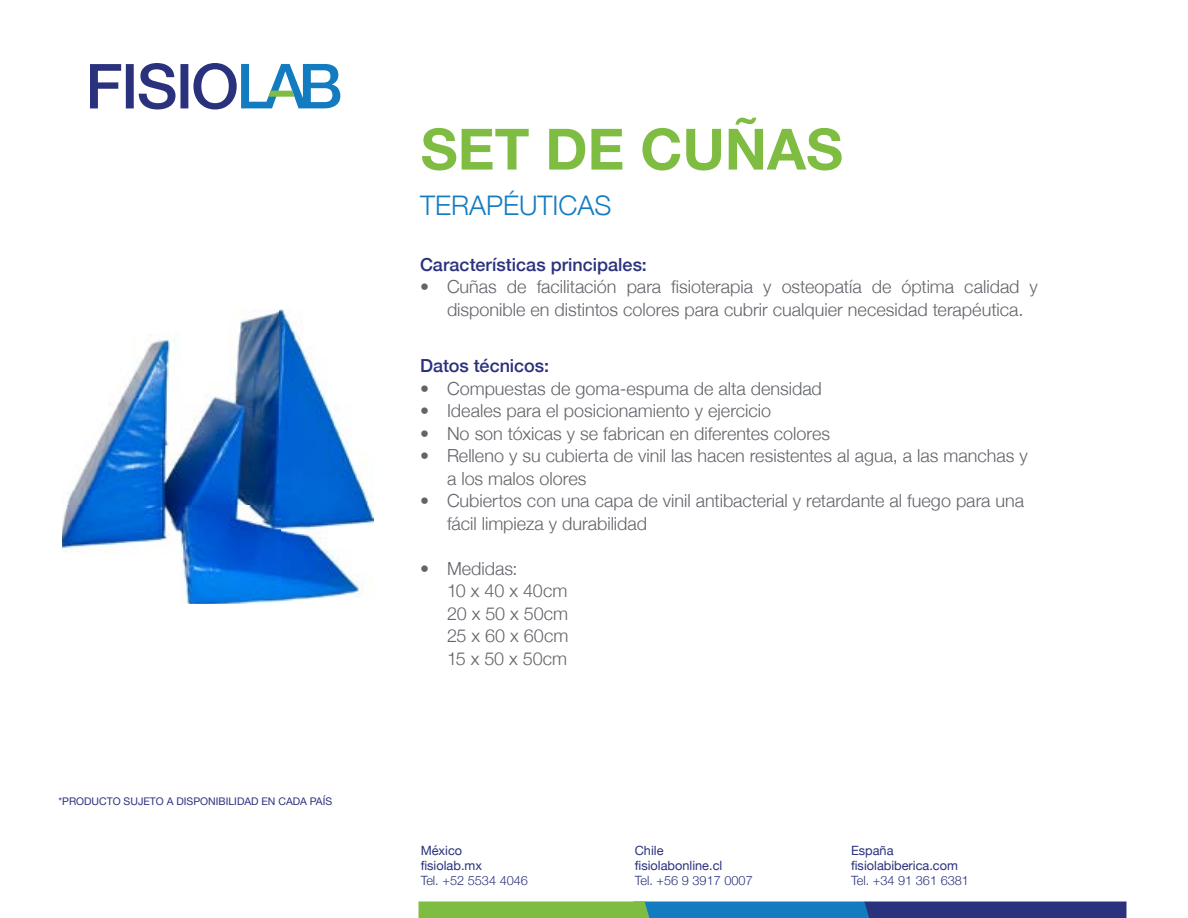
<style>
.page{position:relative;width:1188px;height:918px;background:#fff}
.page>*{position:absolute;margin:0;border:0;box-sizing:border-box;transform-origin:0 0}
.t1{font:700 57px "Helvetica Neue";color:#7ebc42}
.t2{font:300 27px "Helvetica Neue";color:#137cc1}
.t3{font:300 18px/22.5px "Helvetica Neue";color:#61646a}
.t4{font:500 18px "Helvetica Neue";color:#2a317d}
.t5{font:12.75px/15px "Helvetica Neue";color:#2a317d}
.t6{font:300 12.75px "Helvetica Neue";color:#2a317d}
.t7{font:10.5px "Helvetica Neue";color:#2a317d}
</style>
<div class="page">
<svg style="left:418px;top:902px;width:709px;height:16px;background:#3e757f"></svg>
<svg style="left:90px;top:64px;width:31px;height:44px"></svg>
<div style="left:126px;top:64px;width:8px;height:44px;background:#2a317d"></div>
<svg style="left:139px;top:63px;width:37px;height:47px"></svg>
<div style="left:180px;top:64px;width:8px;height:44px;background:#2a317d"></div>
<svg style="left:193px;top:63px;width:147px;height:46px"></svg>
<img style="left:63px;top:310px;width:311px;height:293px">
<p class="t7" style="left:58px;top:794px;width:275px">*PRODUCTO SUJETO A DISPONIBILIDAD EN CADA PAÍS</p>
<h1 class="t1" style="left:421px;top:105px;width:424px">SET DE CUÑAS</h1>
<h2 class="t2" style="left:420px;top:183px;width:193px">TERAPÉUTICAS</h2>
<p class="t4" style="left:420px;top:250px;width:228px">Características principales:</p>
<p class="t3" style="left:447px;top:274px;width:592px;text-indent:-27px">• Cuñas de facilitación para fisioterapia y osteopatía de óptima calidad y disponible en distintos colores para cubrir cualquier necesidad terapéutica.</p>
<p class="t4" style="left:420px;top:352px;width:131px">Datos técnicos:</p>
<p class="t3" style="left:420px;top:376px;width:403px">• Compuestas de goma-espuma de alta densidad</p>
<p class="t3" style="left:420px;top:399px;width:353px">• Ideales para el posicionamiento y ejercicio</p>
<p class="t3" style="left:420px;top:421px;width:412px">• No son tóxicas y se fabrican en diferentes colores</p>
<p class="t3" style="left:447px;top:444px;width:582px;text-indent:-27px">• Relleno y su cubierta de vinil las hacen resistentes al agua, a las manchas y a los malos olores</p>
<p class="t3" style="left:447px;top:489px;width:579px;text-indent:-27px">• Cubiertos con una capa de vinil antibacterial y retardante al fuego para una fácil limpieza y durabilidad</p>
<p class="t3" style="left:447px;top:556px;width:123px;text-indent:-27px">• Medidas:<br>10 x 40 x 40cm<br>20 x 50 x 50cm<br>25 x 60 x 60cm<br>15 x 50 x 50cm</p>
<p class="t5" style="left:421px;top:844px;width:63px">México fisiolab.mx</p>
<p class="t6" style="left:421px;top:870px;width:109px">Tel. +52 5534 4046</p>
<p class="t5" style="left:635px;top:844px;width:89px">Chile fisiolabonline.cl</p>
<p class="t6" style="left:635px;top:870px;width:120px">Tel. +56 9 3917 0007</p>
<p class="t5" style="left:851px;top:844px;width:108px">España fisiolabiberica.com</p>
<p class="t6" style="left:851px;top:870px;width:120px">Tel. +34 91 361 6381</p>
</div>
